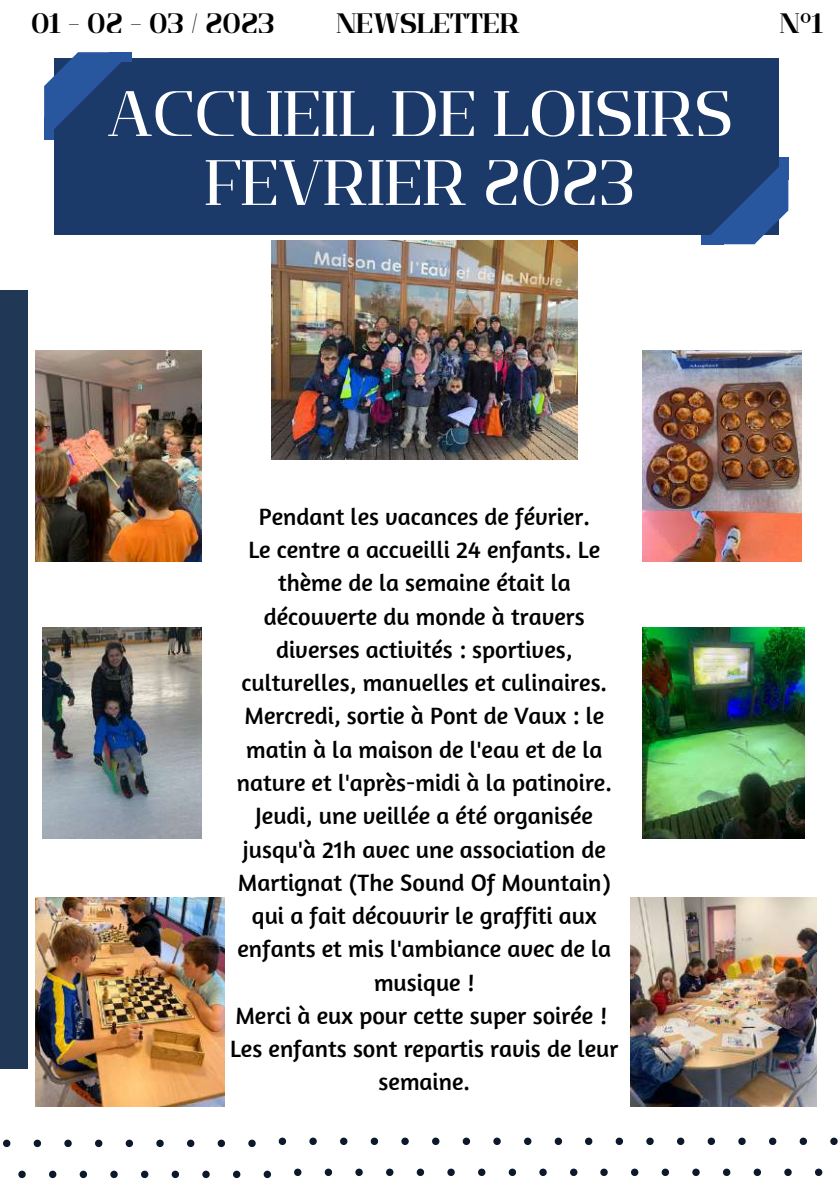
<style>
.page{position:relative;width:839px;height:1191px;background:#fff}
.page>*{position:absolute;margin:0;border:0;box-sizing:border-box;transform-origin:0 0}
.t1{font:64px/69px "Flatory Serif 400";color:#fff;text-align:center}
.t2{font:28px "Flatory Serif 700";color:#000}
.t3{font:24.2px/33.2px "Amaranth";color:#000;text-align:center}
</style>
<div class="page">
<div style="left:54px;top:58px;width:724px;height:177px;background:#1b3969"></div>
<div style="left:0;top:290px;width:27px;height:779px;background:#203856"></div>
<svg style="left:3px;top:1140px;width:7px;height:7px"></svg>
<svg style="left:34px;top:1140px;width:7px;height:7px"></svg>
<svg style="left:64px;top:1140px;width:8px;height:7px"></svg>
<svg style="left:95px;top:1140px;width:7px;height:7px"></svg>
<svg style="left:126px;top:1140px;width:7px;height:7px"></svg>
<svg style="left:156px;top:1140px;width:8px;height:7px"></svg>
<svg style="left:187px;top:1140px;width:7px;height:7px"></svg>
<svg style="left:218px;top:1140px;width:7px;height:7px"></svg>
<svg style="left:248px;top:1140px;width:8px;height:7px"></svg>
<svg style="left:18px;top:1171px;width:8px;height:7px"></svg>
<svg style="left:49px;top:1171px;width:7px;height:7px"></svg>
<svg style="left:80px;top:1171px;width:7px;height:7px"></svg>
<svg style="left:110px;top:1171px;width:8px;height:7px"></svg>
<svg style="left:141px;top:1171px;width:7px;height:7px"></svg>
<svg style="left:172px;top:1171px;width:7px;height:7px"></svg>
<svg style="left:202px;top:1171px;width:8px;height:7px"></svg>
<svg style="left:233px;top:1171px;width:7px;height:7px"></svg>
<svg style="left:264px;top:1171px;width:7px;height:7px"></svg>
<svg style="left:279px;top:1138px;width:7px;height:7px"></svg>
<svg style="left:309px;top:1138px;width:8px;height:7px"></svg>
<svg style="left:340px;top:1138px;width:7px;height:7px"></svg>
<svg style="left:371px;top:1138px;width:7px;height:7px"></svg>
<svg style="left:401px;top:1138px;width:8px;height:7px"></svg>
<svg style="left:432px;top:1138px;width:7px;height:7px"></svg>
<svg style="left:462px;top:1138px;width:8px;height:7px"></svg>
<svg style="left:493px;top:1138px;width:7px;height:7px"></svg>
<svg style="left:524px;top:1138px;width:7px;height:7px"></svg>
<svg style="left:554px;top:1138px;width:8px;height:7px"></svg>
<svg style="left:294px;top:1169px;width:7px;height:7px"></svg>
<svg style="left:325px;top:1169px;width:7px;height:7px"></svg>
<svg style="left:355px;top:1169px;width:8px;height:7px"></svg>
<svg style="left:386px;top:1169px;width:7px;height:7px"></svg>
<svg style="left:416px;top:1169px;width:8px;height:7px"></svg>
<svg style="left:447px;top:1169px;width:8px;height:7px"></svg>
<svg style="left:478px;top:1169px;width:7px;height:7px"></svg>
<svg style="left:508px;top:1169px;width:8px;height:7px"></svg>
<svg style="left:539px;top:1169px;width:7px;height:7px"></svg>
<svg style="left:570px;top:1169px;width:7px;height:7px"></svg>
<svg style="left:585px;top:1138px;width:7px;height:7px"></svg>
<svg style="left:615px;top:1138px;width:8px;height:7px"></svg>
<svg style="left:646px;top:1138px;width:7px;height:7px"></svg>
<svg style="left:677px;top:1138px;width:7px;height:7px"></svg>
<svg style="left:707px;top:1138px;width:8px;height:7px"></svg>
<svg style="left:738px;top:1138px;width:7px;height:7px"></svg>
<svg style="left:769px;top:1138px;width:7px;height:7px"></svg>
<svg style="left:799px;top:1138px;width:8px;height:7px"></svg>
<svg style="left:830px;top:1138px;width:7px;height:7px"></svg>
<svg style="left:600px;top:1169px;width:7px;height:7px"></svg>
<svg style="left:631px;top:1169px;width:7px;height:7px"></svg>
<svg style="left:661px;top:1169px;width:8px;height:7px"></svg>
<svg style="left:692px;top:1169px;width:7px;height:7px"></svg>
<svg style="left:723px;top:1169px;width:7px;height:7px"></svg>
<svg style="left:753px;top:1169px;width:8px;height:7px"></svg>
<svg style="left:784px;top:1169px;width:7px;height:7px"></svg>
<svg style="left:815px;top:1169px;width:7px;height:7px"></svg>
<svg style="left:44px;top:52px;width:87px;height:87px"></svg>
<svg style="left:701px;top:158px;width:87px;height:86px"></svg>
<img style="left:271px;top:241px;width:306px;height:219px">
<img style="left:642px;top:350px;width:159px;height:212px">
<img style="left:35px;top:350px;width:167px;height:212px">
<img style="left:42px;top:627px;width:159px;height:212px">
<img style="left:642px;top:627px;width:162px;height:212px">
<img style="left:630px;top:898px;width:186px;height:208px">
<img style="left:35px;top:898px;width:189px;height:208px">
<p class="t2" style="left:31px;top:7px;width:245px">01 - 02 - 03 / 2023</p>
<p class="t2" style="left:336px;top:7px;width:185px">NEWSLETTER</p>
<p class="t2" style="left:779px;top:7px;width:45px">N°1</p>
<h1 class="t1" style="left:107px;top:79px;width:627px">ACCUEIL DE LOISIRS<br>FEVRIER 2023</h1>
<p class="t3" style="left:230px;top:499px;width:389px">Pendant les vacances de février.<br>Le centre a accueilli 24 enfants. Le thème de la semaine était la découverte du monde à travers diverses activités : sportives, culturelles, manuelles et culinaires.<br>Mercredi, sortie à Pont de Vaux : le matin à la maison de l'eau et de la nature et l'après-midi à la patinoire.<br>Jeudi, une veillée a été organisée jusqu'à 21h avec une association de<br>Martignat (The Sound Of Mountain) qui a fait découvrir le graffiti aux enfants et mis l'ambiance avec de la musique !<br>Merci à eux pour cette super soirée !<br>Les enfants sont repartis ravis de leur semaine.</p>
</div>
